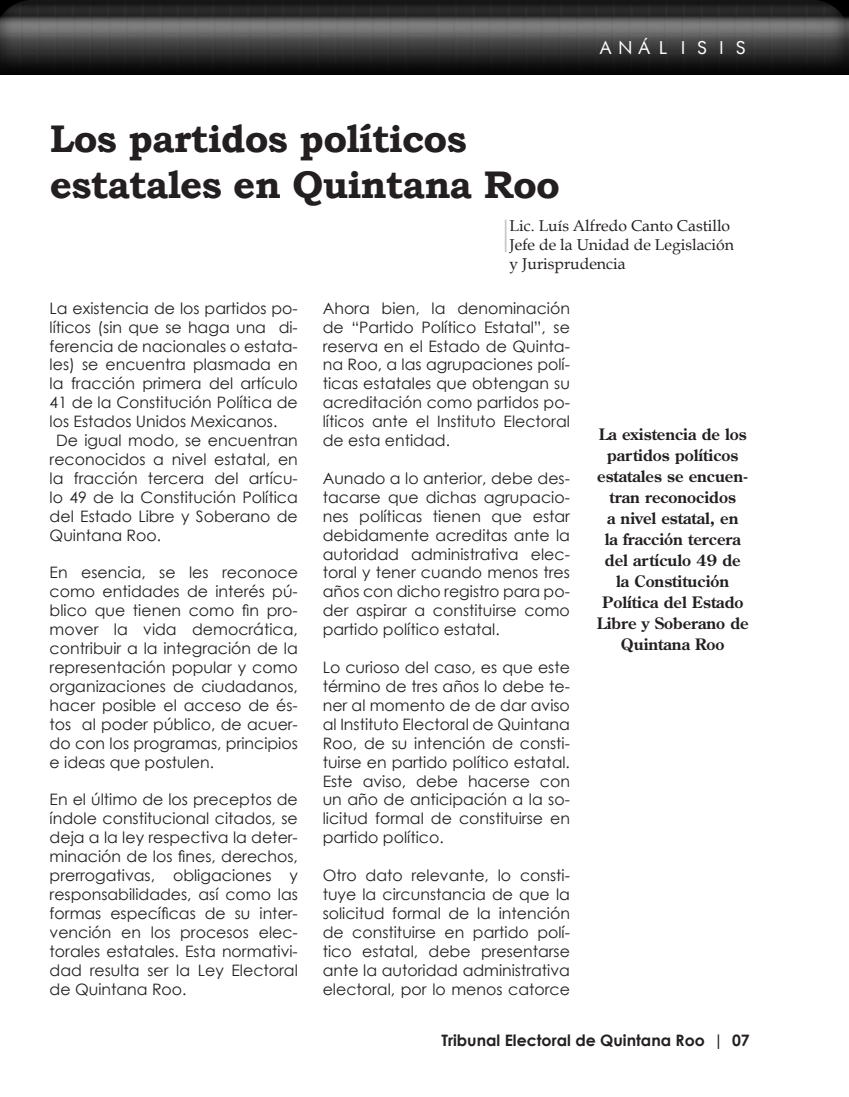
<style>
.page{position:relative;width:849px;height:1097px;background:#fff}
.page>*{position:absolute;margin:0;border:0;box-sizing:border-box;transform-origin:0 0}
.titulo{font:700 38.5px "Bookman Old Style";letter-spacing:-.02em;color:#231f20}
.t1{font:17.5px "Futurist Fixed Width";letter-spacing:.1em;color:#fff}
.texto_normal{font:15.75px/18.9px "Century Gothic";color:#231f20;text-align:justify}
.citas{font:700 15.75px/21px "Century Old Style Std";color:#231f20;text-align:center}
.autor{font:15.75px "Book Antiqua";color:#231f20}
.t2{font:700 15.75px "Century Gothic";color:#231f20}
</style>
<div class="page">
<img style="left:0;top:0;width:848px;height:74px">
<hr style="left:504px;top:220px;width:2px;height:32px;background:#c7c8ca">
<p class="t1" style="left:597px;top:36px;width:154px">ANÁLISIS</p>
<p class="titulo" style="left:50px;top:111px;width:418px">Los partidos políticos</p>
<p class="titulo" style="left:50px;top:157px;width:511px">estatales en Quintana Roo</p>
<p class="autor" style="left:509px;top:215px;width:222px">Lic. Luís Alfredo Canto Castillo</p>
<p class="autor" style="left:509px;top:233px;width:226px">Jefe de la Unidad de Legislación</p>
<p class="autor" style="left:509px;top:252px;width:117px">y Jurisprudencia</p>
<p class="texto_normal" style="left:322px;top:298px;width:249px">Ahora bien, la denominación de “Partido Político Estatal”, se reserva en el Estado de Quinta&shy;na Roo, a las agrupaciones polí&shy;ticas estatales que obtengan su acreditación como partidos po&shy;líticos ante el Instituto Electoral de esta entidad.</p>
<p class="texto_normal" style="left:322px;top:468px;width:249px">Aunado a lo anterior, debe des&shy;tacarse que dichas agrupacio&shy;nes políticas tienen que estar debidamente acreditas ante la autoridad administrativa elec&shy;toral y tener cuando menos tres años con dicho registro para po&shy;der aspirar a constituirse como partido político estatal.</p>
<p class="texto_normal" style="left:322px;top:657px;width:249px">Lo curioso del caso, es que este término de tres años lo debe te&shy;ner al momento de de dar aviso al Instituto Electoral de Quintana Roo, de su intención de consti&shy;tuirse en partido político estatal.<br>Este aviso, debe hacerse con un año de anticipación a la so&shy;licitud formal de constituirse en partido político.</p>
<p class="texto_normal" style="left:322px;top:865px;width:249px">Otro dato relevante, lo consti&shy;tuye la circunstancia de que la solicitud formal de la intención de constituirse en partido polí&shy;tico estatal, debe presentarse ante la autoridad administrativa electoral, por lo menos catorce</p>
<p class="t2" style="left:441px;top:1028px;width:310px">Tribunal Electoral de Quintana Roo | 07</p>
<p class="texto_normal" style="left:50px;top:298px;width:250px">La existencia de los partidos po&shy;líticos (sin que se haga una di&shy;ferencia de nacionales o estata&shy;les) se encuentra plasmada en la fracción primera del artículo 41 de la Constitución Política de los Estados Unidos Mexicanos.</p>
<p class="texto_normal" style="left:50px;top:430px;width:250px;text-indent:6px">De igual modo, se encuentran reconocidos a nivel estatal, en la fracción tercera del artícu&shy;lo 49 de la Constitución Política del Estado Libre y Soberano de Quintana Roo.</p>
<p class="texto_normal" style="left:50px;top:563px;width:250px">En esencia, se les reconoce como entidades de interés pú&shy;blico que tienen como fin pro&shy;mover la vida democrática, contribuir a la integración de la representación popular y como organizaciones de ciudadanos, hacer posible el acceso de és&shy;tos al poder público, de acuer&shy;do con los programas, principios e ideas que postulen.</p>
<p class="texto_normal" style="left:50px;top:790px;width:250px">En el último de los preceptos de índole constitucional citados, se deja a la ley respectiva la deter&shy;minación de los fines, derechos, prerrogativas, obligaciones y responsabilidades, así como las formas específicas de su inter&shy;vención en los procesos elec&shy;torales estatales. Esta normativi&shy;dad resulta ser la Ley Electoral de Quintana Roo.</p>
<p class="citas" style="left:596px;top:423px;width:153px">La existencia de los partidos políticos estatales se encuen&shy;tran reconocidos<br>a nivel estatal, en<br>la fracción tercera del artículo 49 de la Constitución<br>Política del Estado<br>Libre y Soberano de<br>Quintana Roo</p>
</div>
